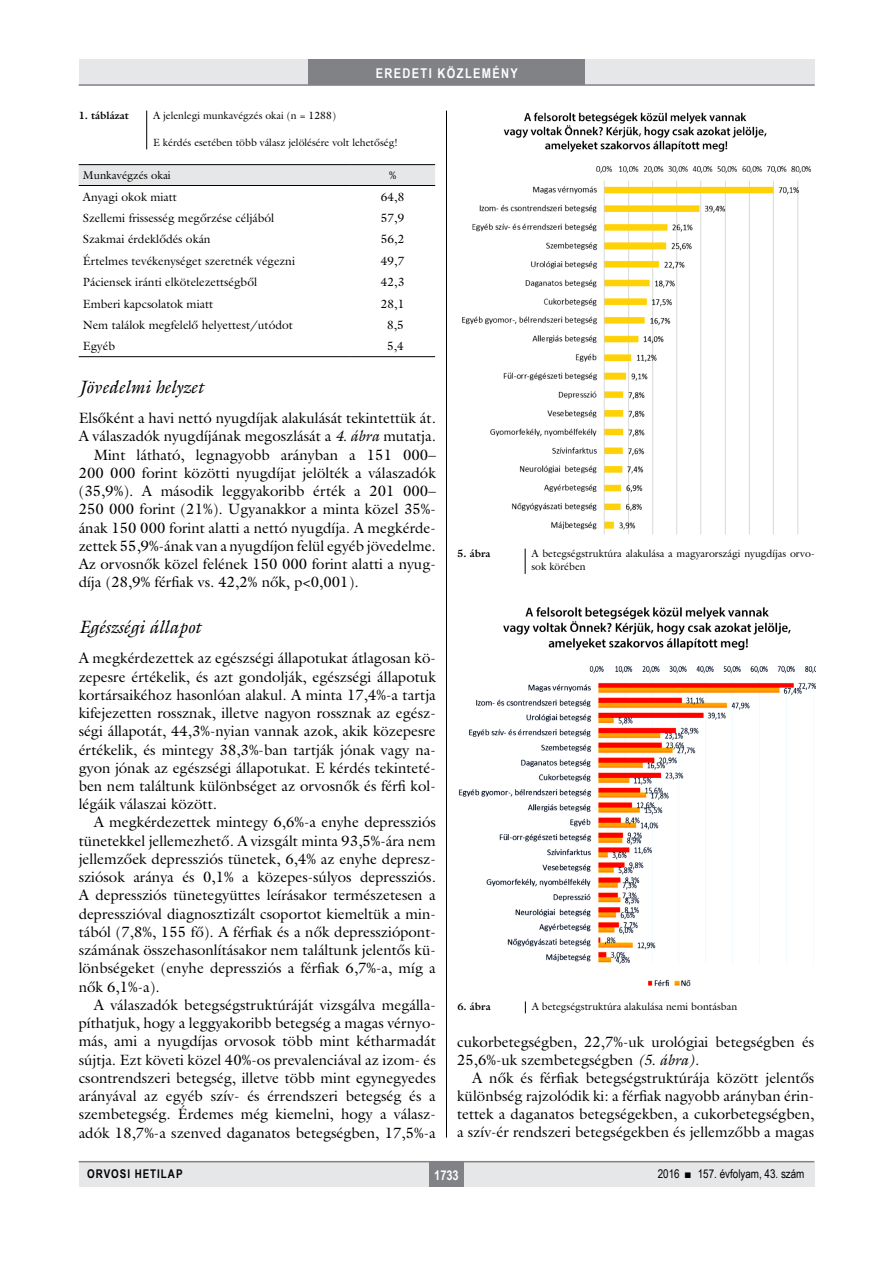
<style>
.page{position:relative;width:893px;height:1263px;background:#fff}
.page>*{position:absolute;margin:0;border:0;box-sizing:border-box;transform-origin:0 0}
.alcimkurziv{font:italic 18px "Galliard Reg";color:#000}
.Body_Text{font:15px/18.3px "Galliard Reg";color:#000;text-align:justify}
.Body_tompa{font:15px/18.3px "Galliard Reg";color:#000}
.t1{font:700 13.5px "Arial Narrow";letter-spacing:.1em;color:#fff}
.tabla{font:12px "Galliard Reg";color:#000}
.t2{font:12px "Arial Narrow";color:#000}
.t3{font:700 12px "Arial Narrow";letter-spacing:.08em;color:#000}
.tablafej{font:11.25px "Galliard Reg";color:#000}
.kepalairas2{font:10.5px/13.5px "Galliard Reg";color:#000}
.kepalairas1{font:700 10.5px "Galliard Reg";color:#000}
.s1{font-style:italic}
</style>
<div class="page">
<div style="left:79px;top:1161px;width:735px;height:25px;background:#e6e7e8"></div>
<div style="left:429px;top:1161px;width:34px;height:25px;background:#808285"></div>
<hr style="left:79px;top:1161px;width:735px;height:1px;background:#808285">
<div style="left:79px;top:60px;width:735px;height:25px;background:#e6e7e8"></div>
<div style="left:308px;top:60px;width:277px;height:25px;background:#808285"></div>
<hr style="left:79px;top:84px;width:736px;height:2px;background:#808285">
<hr style="left:446px;top:111px;width:1px;height:1026px;background:#000">
<hr style="left:146px;top:111px;width:1px;height:38px;background:#000">
<div style="left:79px;top:165px;width:356px;height:20px;background:#e6e7e8"></div>
<hr style="left:79px;top:164px;width:271px;height:1px;background:#000">
<hr style="left:350px;top:164px;width:85px;height:1px;background:#000">
<hr style="left:79px;top:185px;width:271px;height:1px;background:#000">
<hr style="left:350px;top:185px;width:85px;height:1px;background:#000">
<hr style="left:79px;top:356px;width:271px;height:1px;background:#000">
<hr style="left:350px;top:356px;width:85px;height:1px;background:#000">
<img style="left:462px;top:112px;width:349px;height:423px">
<svg style="left:525px;top:549px;width:1px;height:25px"></svg>
<svg style="left:525px;top:1001px;width:1px;height:12px"></svg>
<img style="left:458px;top:607px;width:357px;height:379px">
<p class="t1" style="left:376px;top:63px;width:144px">EREDETI KÖZLEMÉNY</p>
<p class="kepalairas1" style="left:79px;top:109px;width:52px">1. táblázat</p>
<p class="kepalairas2" style="left:153px;top:108px;width:184px">A jelenlegi munkavégzés okai (n = 1288)</p>
<p class="kepalairas2" style="left:153px;top:135px;width:246px">E kérdés esetében több válasz jelölésére volt lehetőség!</p>
<p class="tablafej" style="left:83px;top:168px;width:89px">Munkavégzés okai</p>
<p class="tablafej" style="left:389px;top:168px;width:9px">%</p>
<p class="tabla" style="left:83px;top:189px;width:96px">Anyagi okok miatt</p>
<p class="tabla" style="left:381px;top:189px;width:25px">64,8</p>
<p class="tabla" style="left:83px;top:210px;width:193px">Szellemi frissesség megőrzése céljából</p>
<p class="tabla" style="left:381px;top:210px;width:25px">57,9</p>
<p class="tabla" style="left:83px;top:232px;width:129px">Szakmai érdeklődés okán</p>
<p class="tabla" style="left:381px;top:232px;width:25px">56,2</p>
<p class="tabla" style="left:83px;top:253px;width:214px">Értelmes tevékenységet szeretnék végezni</p>
<p class="tabla" style="left:381px;top:253px;width:25px">49,7</p>
<p class="tabla" style="left:83px;top:274px;width:176px">Páciensek iránti elkötelezettségből</p>
<p class="tabla" style="left:381px;top:274px;width:25px">42,3</p>
<p class="tabla" style="left:83px;top:296px;width:132px">Emberi kapcsolatok miatt</p>
<p class="tabla" style="left:381px;top:296px;width:25px">28,1</p>
<p class="tabla" style="left:83px;top:317px;width:212px">Nem találok megfelelő helyettest/utódot</p>
<p class="tabla" style="left:387px;top:317px;width:18px">8,5</p>
<p class="tabla" style="left:83px;top:339px;width:34px">Egyéb</p>
<p class="tabla" style="left:387px;top:339px;width:18px">5,4</p>
<p class="alcimkurziv" style="left:79px;top:375px;width:126px">Jövedelmi helyzet</p>
<p class="Body_tompa" style="left:79px;top:409px;width:359px">Elsőként a havi nettó nyugdíjak alakulását tekintettük át.<br>A válaszadók nyugdíjának megoszlását a <span class="s1">4. ábra</span> mutatja.</p>
<p class="Body_Text" style="left:79px;top:445px;width:359px;text-indent:15px">Mint látható, legnagyobb arányban a 151 000– 200 000 forint közötti nyugdíjat jelölték a válaszadók (35,9%). A második leggyakoribb érték a 201 000– 250 000 forint (21%). Ugyanakkor a minta közel 35%- ának 150 000 forint alatti a nettó nyugdíja. A megkérde&shy;zettek 55,9%-ának van a nyugdíjon felül egyéb jövedelme.<br>Az orvosnők közel felének 150 000 forint alatti a nyug&shy;díja (28,9% férfiak vs. 42,2% nők, p&lt;0,001).</p>
<p class="alcimkurziv" style="left:79px;top:616px;width:124px">Egészségi állapot</p>
<p class="Body_tompa" style="left:79px;top:649px;width:359px">A megkérdezettek az egészségi állapotukat átlagosan kö&shy;zepesre értékelik, és azt gondolják, egészségi állapotuk kortársaikéhoz hasonlóan alakul. A minta 17,4%-a tartja kifejezetten rossznak, illetve nagyon rossznak az egész&shy;ségi állapotát, 44,3%-nyian vannak azok, akik közepesre értékelik, és mintegy 38,3%-ban tartják jónak vagy na&shy;gyon jónak az egészségi állapotukat. E kérdés tekinteté&shy;ben nem találtunk különbséget az orvosnők és férfi kol&shy;légáik válaszai között.</p>
<p class="Body_Text" style="left:79px;top:813px;width:359px;text-indent:15px">A megkérdezettek mintegy 6,6%-a enyhe depressziós tünetekkel jellemezhető. A vizsgált minta 93,5%-ára nem jellemzőek depressziós tünetek, 6,4% az enyhe depres - sziósok aránya és 0,1% a közepes-súlyos depressziós.<br>A depressziós tünetegyüttes leírásakor természetesen a depresszióval diagnosztizált csoportot kiemeltük a min&shy;tából (7,8%, 155 fő). A férfiak és a nők depressziópont&shy;számának összehasonlításakor nem találtunk jelentős kü&shy;lönbségeket (enyhe depressziós a férfiak 6,7%-a, míg a nők 6,1%-a).</p>
<p class="Body_Text" style="left:79px;top:995px;width:359px;text-indent:15px">A válaszadók betegségstruktúráját vizsgálva megálla&shy;píthatjuk, hogy a leggyakoribb betegség a magas vérnyo&shy;más, ami a nyugdíjas orvosok több mint kétharmadát sújtja. Ezt követi közel 40%-os prevalenciával az izom- és csontrendszeri betegség, illetve több mint egynegyedes arányával az egyéb szív- és érrendszeri betegség és a szembetegség. Érdemes még kiemelni, hogy a válasz&shy;adók 18,7%-a szenved daganatos betegségben, 17,5%-a</p>
<p class="kepalairas1" style="left:457px;top:547px;width:35px">5. ábra</p>
<p class="kepalairas2" style="left:531px;top:546px;width:285px">A betegségstruktúra alakulása a magyarországi nyugdíjas orvo&shy;sok körében</p>
<p class="kepalairas1" style="left:457px;top:999px;width:35px">6. ábra</p>
<p class="kepalairas2" style="left:532px;top:999px;width:207px">A betegségstruktúra alakulása nemi bontásban</p>
<p class="Body_Text" style="left:457px;top:1032px;width:359px">cukorbetegségben, 22,7%-uk urológiai betegségben és<br>25,6%-uk szembetegségben <span class="s1">(5. ábra)</span>.</p>
<p class="Body_Text" style="left:457px;top:1068px;width:359px;text-indent:15px">A nők és férfiak betegségstruktúrája között jelentős különbség rajzolódik ki: a férfiak nagyobb arányban érin&shy;tettek a daganatos betegségekben, a cukorbetegségben, a szív-ér rendszeri betegségekben és jellemzőbb a magas</p>
<p class="t3" style="left:87px;top:1165px;width:97px">ORVOSI HETILAP</p>
<p class="t1" style="left:434px;top:1165px;width:26px">1733</p>
<p class="t2" style="left:658px;top:1165px;width:148px">2016 ■ 157. évfolyam, 43. szám</p>
</div>
